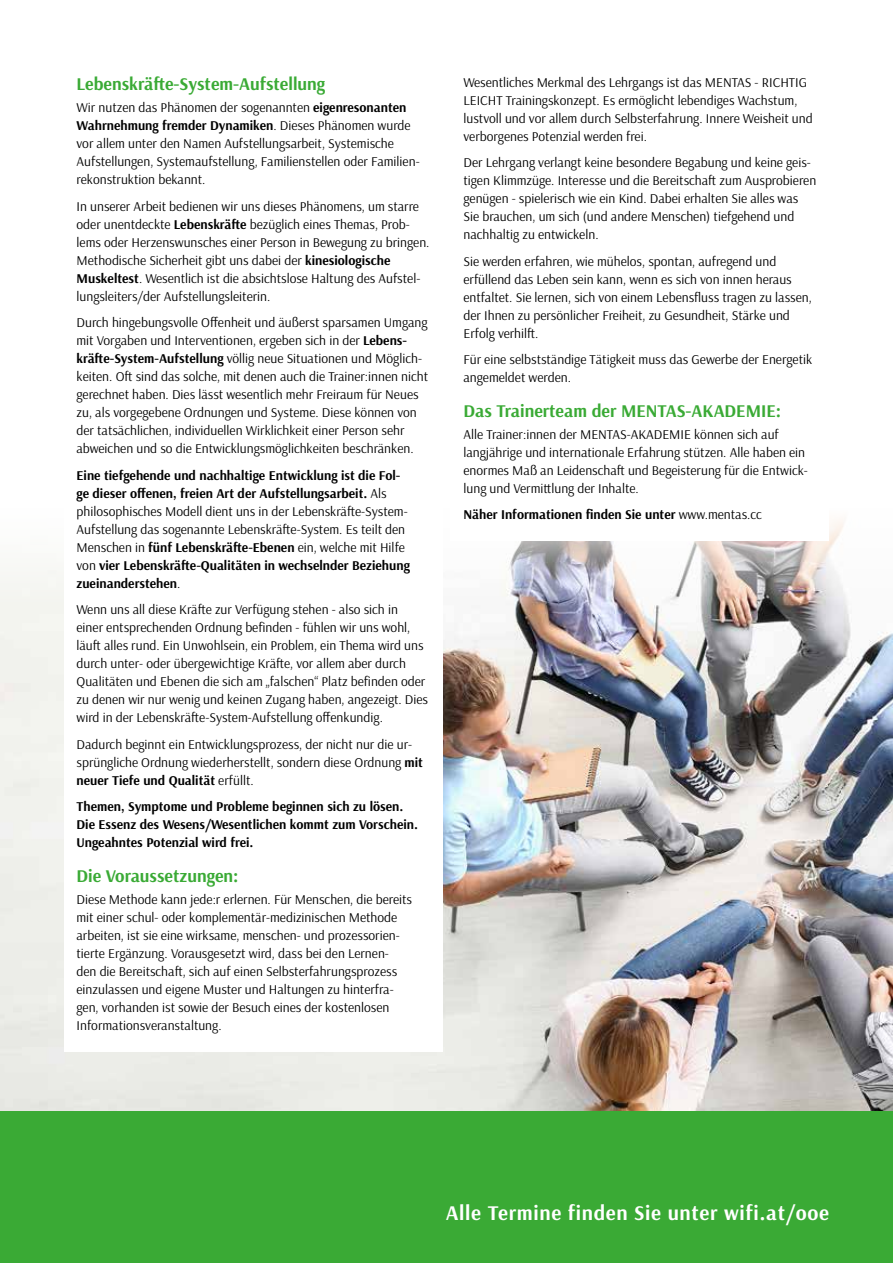
<style>
.page{position:relative;width:893px;height:1263px;background:#fff}
.page>*{position:absolute;margin:0;border:0;box-sizing:border-box;transform-origin:0 0}
.t1{font:700 21px "Arsenal";letter-spacing:.03em;color:#fff}
.t2{font:700 18px "Arsenal";color:#3aaa35}
.t3{font:13.5px/18px "Arsenal";color:#000}
.t4{font:700 13.5px/18px "Arsenal";color:#000}
.s1{font-weight:700}
.s2{font-weight:400}
</style>
<div class="page">
<img style="left:0;top:520px;width:893px;height:591px">
<div style="left:0;top:1111px;width:893px;height:152px;background:#3aaa35"></div>
<div style="left:451px;top:64px;width:378px;height:477px;background:#fff"></div>
<div style="left:64px;top:64px;width:378px;height:987px;background:#fff"></div>
<h2 class="t2" style="left:77px;top:73px;width:250px">Lebenskräfte-System-Aufstellung</h2>
<p class="t3" style="left:77px;top:99px;width:345px">Wir nutzen das Phänomen der sogenannten <span class="s1">eigenresonanten Wahrnehmung fremder Dynamiken</span>. Dieses Phänomen wurde vor allem unter den Namen Aufstellungsarbeit, Systemische Aufstellungen, Systemaufstellung, Familienstellen oder Familien&shy;rekonstruktion bekannt.</p>
<p class="t3" style="left:77px;top:197px;width:354px">In unserer Arbeit bedienen wir uns dieses Phänomens, um starre oder unentdeckte <span class="s1">Lebenskräfte</span> bezüglich eines Themas, Prob&shy;lems oder Herzenswunsches einer Person in Bewegung zu bringen.<br>Methodische Sicherheit gibt uns dabei der <span class="s1">kinesiologische Muskeltest</span>. Wesentlich ist die absichtslose Haltung des Aufstel&shy;lungsleiters/der Aufstellungsleiterin.</p>
<p class="t3" style="left:77px;top:314px;width:353px">Durch hingebungsvolle Offenheit und äußerst sparsamen Umgang mit Vorgaben und Interventionen, ergeben sich in der <span class="s1">Lebens&shy;kräfte-System-Aufstellung</span> völlig neue Situationen und Möglich&shy;keiten. Oft sind das solche, mit denen auch die Trainer:innen nicht gerechnet haben. Dies lässt wesentlich mehr Freiraum für Neues zu, als vorgegebene Ordnungen und Systeme. Diese können von der tatsächlichen, individuellen Wirklichkeit einer Person sehr abweichen und so die Entwicklungsmöglichkeiten beschränken.</p>
<p class="t4" style="left:77px;top:467px;width:335px">Eine tiefgehende und nachhaltige Entwicklung ist die Fol&shy;ge dieser offenen, freien Art der Aufstellungsarbeit. <span class="s2">Als philosophisches Modell dient uns in der Lebenskräfte-System-Aufstellung das sogenannte Lebenskräfte-System. Es teilt den Menschen in</span> fünf Lebenskräfte-Ebenen <span class="s2">ein, welche mit Hilfe von</span> vier Lebenskräfte-Qualitäten in wechselnder Beziehung zueinanderstehen<span class="s2">.</span></p>
<p class="t3" style="left:77px;top:601px;width:353px">Wenn uns all diese Kräfte zur Verfügung stehen - also sich in<br>einer entsprechenden Ordnung befinden - fühlen wir uns wohl, läuft alles rund. Ein Unwohlsein, ein Problem, ein Thema wird uns durch unter- oder übergewichtige Kräfte, vor allem aber durch Qualitäten und Ebenen die sich am „falschen“ Platz befinden oder zu denen wir nur wenig und keinen Zugang haben, angezeigt. Dies wird in der Lebenskräfte-System-Aufstellung offenkundig.</p>
<p class="t3" style="left:77px;top:735px;width:348px">Dadurch beginnt ein Entwicklungsprozess, der nicht nur die ur&shy;sprüngliche Ordnung wiederherstellt, sondern diese Ordnung <span class="s1">mit neuer Tiefe und Qualität</span> erfüllt.</p>
<p class="t4" style="left:77px;top:798px;width:343px">Themen, Symptome und Probleme beginnen sich zu lösen.<br>Die Essenz des Wesens/Wesentlichen kommt zum Vorschein.<br>Ungeahntes Potenzial wird frei.</p>
<h2 class="t2" style="left:77px;top:864px;width:164px">Die Voraussetzungen:</h2>
<p class="t3" style="left:77px;top:890px;width:337px">Diese Methode kann jede:r erlernen. Für Menschen, die bereits mit einer schul- oder komplementär-medizinischen Methode arbeiten, ist sie eine wirksame, menschen- und prozessorien&shy;tierte Ergänzung. Vorausgesetzt wird, dass bei den Lernen&shy;den die Bereitschaft, sich auf einen Selbsterfahrungsprozess einzulassen und eigene Muster und Haltungen zu hinterfra&shy;gen, vorhanden ist sowie der Besuch eines der kostenlosen Informationsveranstaltung.</p>
<p class="t3" style="left:463px;top:73px;width:351px">Wesentliches Merkmal des Lehrgangs ist das MENTAS - RICHTIG LEICHT Trainingskonzept. Es ermöglicht lebendiges Wachstum, lustvoll und vor allem durch Selbsterfahrung. Innere Weisheit und verborgenes Potenzial werden frei.</p>
<p class="t3" style="left:463px;top:154px;width:354px">Der Lehrgang verlangt keine besondere Begabung und keine geis&shy;tigen Klimmzüge. Interesse und die Bereitschaft zum Ausprobieren genügen - spielerisch wie ein Kind. Dabei erhalten Sie alles was Sie brauchen, um sich (und andere Menschen) tiefgehend und nachhaltig zu entwickeln.</p>
<p class="t3" style="left:463px;top:252px;width:350px">Sie werden erfahren, wie mühelos, spontan, aufregend und erfüllend das Leben sein kann, wenn es sich von innen heraus entfaltet. Sie lernen, sich von einem Lebensfluss tragen zu lassen, der Ihnen zu persönlicher Freiheit, zu Gesundheit, Stärke und Erfolg verhilft.</p>
<p class="t3" style="left:463px;top:351px;width:350px">Für eine selbstständige Tätigkeit muss das Gewerbe der Energetik angemeldet werden.</p>
<h2 class="t2" style="left:463px;top:399px;width:319px">Das Trainerteam der MENTAS-AKADEMIE:</h2>
<p class="t3" style="left:463px;top:425px;width:346px">Alle Trainer:innen der MENTAS-AKADEMIE können sich auf langjährige und internationale Erfahrung stützen. Alle haben ein enormes Maß an Leidenschaft und Begeisterung für die Entwick&shy;lung und Vermittlung der Inhalte.</p>
<p class="t4" style="left:463px;top:506px;width:300px">Näher Informationen finden Sie unter <span class="s2">www.mentas.cc</span></p>
<h1 class="t1" style="left:446px;top:1200px;width:385px">Alle Termine finden Sie unter wifi.at/ooe</h1>
</div>
